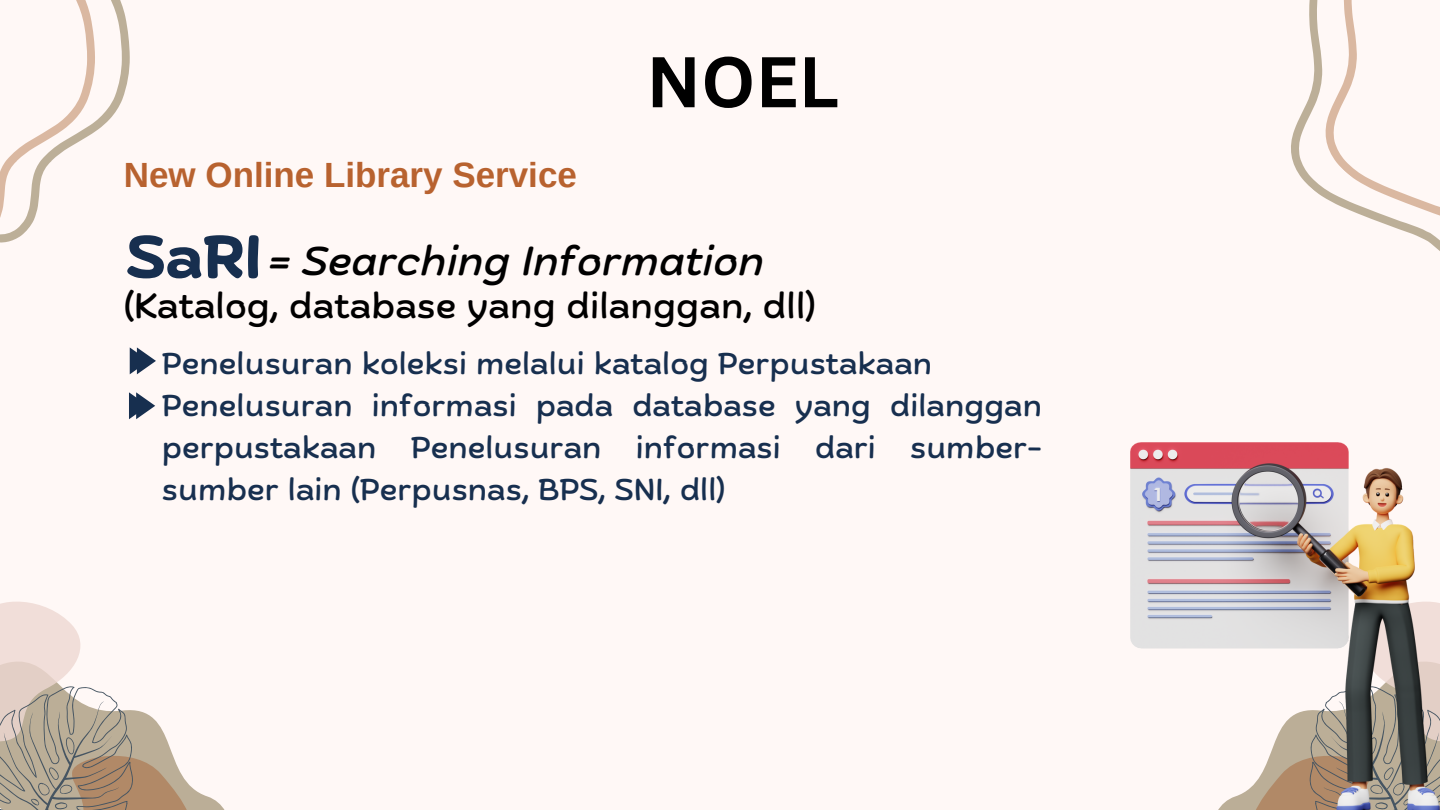
<style>
.page{position:relative;width:1440px;height:810px;background:#fff8f6}
.page>*{position:absolute;margin:0;border:0;box-sizing:border-box;transform-origin:0 0}
.t1{font:700 70px "Canva Sans";color:#000}
.t2{font:700 60px "Biski";color:#172f4f}
.t3{font:italic 500 40.1px "Biski";color:#000}
.t4{font:500 35px "Biski";color:#000}
.t5{font:700 35px "Arimo";color:#b8622f}
.t6{font:500 30px/42px "Biski";color:#172f4f;text-align:justify}
</style>
<div class="page">
<svg style="left:0;top:601px;width:225px;height:209px"></svg>
<svg style="left:0;top:0;width:130px;height:243px"></svg>
<svg style="left:1291px;top:0;width:149px;height:251px"></svg>
<img style="left:1131px;top:442px;width:309px;height:368px">
<svg style="left:130px;top:347px;width:26px;height:27px"></svg>
<svg style="left:129px;top:392px;width:26px;height:27px"></svg>
<p class="t5" style="left:124px;top:155px;width:455px">New Online Library Service</p>
<p class="t1" style="left:646px;top:32px;width:194px">NOEL</p>
<p class="t2" style="left:127px;top:233px;width:137px">SaRI</p>
<p class="t3" style="left:269px;top:245px;width:497px">= Searching Information</p>
<p class="t4" style="left:124px;top:292px;width:694px">(Katalog, database yang dilanggan, dll)</p>
<p class="t6" style="left:162px;top:345px;width:772px">Penelusuran koleksi melalui katalog Perpustakaan</p>
<p class="t6" style="left:162px;top:387px;width:882px">Penelusuran informasi pada database yang dilanggan perpustakaan Penelusuran informasi dari sumber&shy;sumber lain (Perpusnas, BPS, SNI, dll)</p>
</div>
